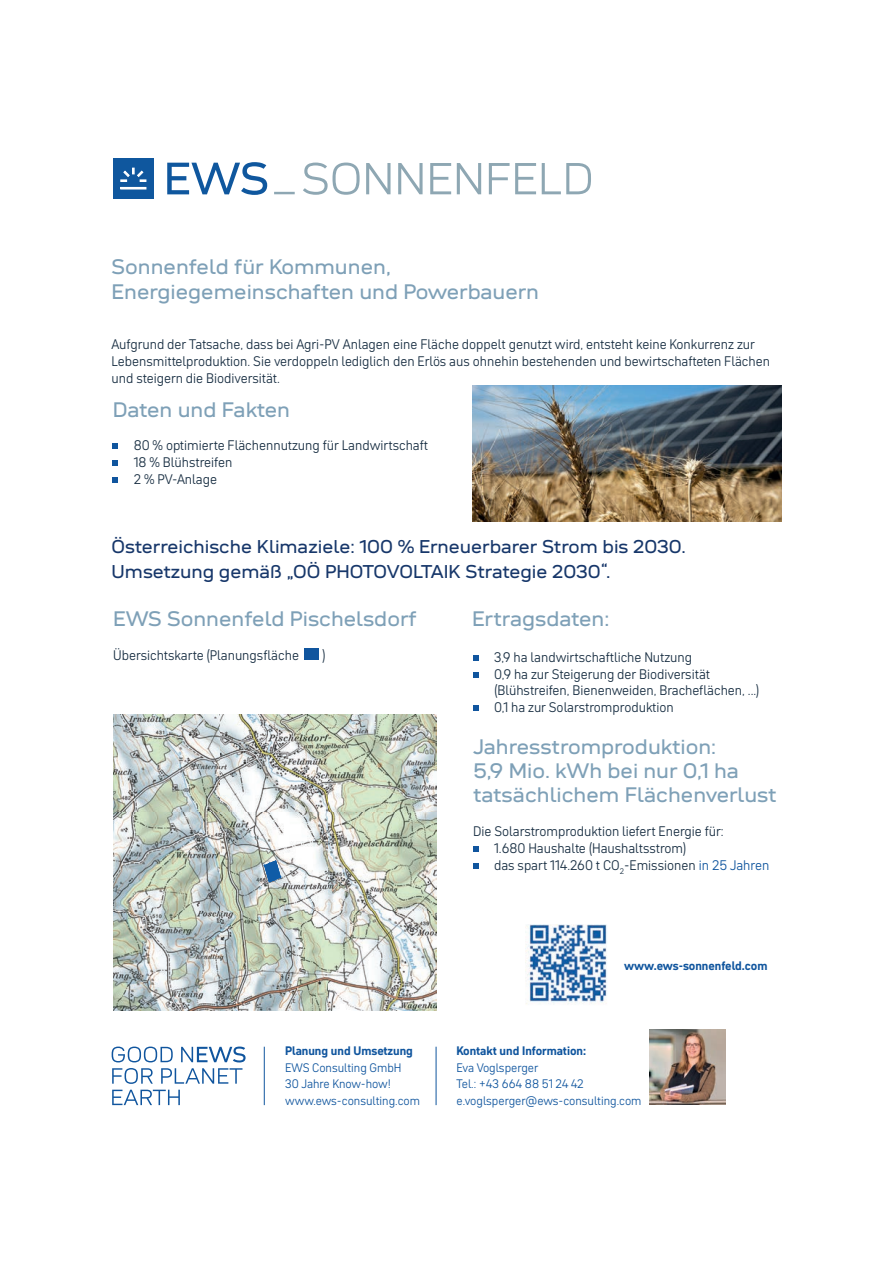
<style>
.page{position:relative;width:893px;height:1263px;background:#fff}
.page>*{position:absolute;margin:0;border:0;box-sizing:border-box;transform-origin:0 0}
.t1{font:20.4px/24.5px "Neue DIN Semi Wide";color:#7ea0b7}
.t2{font:18px/24.5px "Neue DIN Semi Wide";color:#17376a}
.t3{font:300 13.5px/16.8px "Neue DIN";color:#182e42}
.t4{font:300 12px/16.8px "Neue DIN";color:#10559e}
.t5{font:700 12px "Neue DIN";color:#10559e}
.s1{color:#10559e}
</style>
<div class="page">
<hr style="left:264px;top:1047px;width:1px;height:58px;background:#10559e">
<svg style="left:112px;top:1090px;width:68px;height:15px"></svg>
<svg style="left:112px;top:1068px;width:130px;height:16px"></svg>
<svg style="left:112px;top:1046px;width:134px;height:16px"></svg>
<svg style="left:167px;top:162px;width:100px;height:33px"></svg>
<svg style="left:274px;top:163px;width:317px;height:32px"></svg>
<div style="left:113px;top:158px;width:41px;height:41px;background:#0f579e"></div>
<svg style="left:121px;top:168px;width:25px;height:14px"></svg>
<div style="left:121px;top:187px;width:25px;height:2px;border:1px solid #fff"></div>
<svg style="left:113px;top:444px;width:5px;height:5px"></svg>
<svg style="left:113px;top:461px;width:5px;height:5px"></svg>
<svg style="left:113px;top:477px;width:5px;height:5px"></svg>
<img style="left:473px;top:385px;width:308px;height:136px">
<svg style="left:473px;top:655px;width:5px;height:5px"></svg>
<svg style="left:473px;top:672px;width:5px;height:5px"></svg>
<svg style="left:473px;top:706px;width:5px;height:5px"></svg>
<svg style="left:473px;top:846px;width:5px;height:5px"></svg>
<svg style="left:473px;top:863px;width:5px;height:5px"></svg>
<hr style="left:436px;top:1047px;width:1px;height:58px;background:#10559e">
<img style="left:526px;top:925px;width:81px;height:79px">
<div style="left:304px;top:649px;width:15px;height:11px;background:#10559e"></div>
<img style="left:113px;top:714px;width:323px;height:296px">
<img style="left:649px;top:1029px;width:76px;height:75px">
<h1 class="t1" style="left:112px;top:254px;width:429px">Sonnenfeld für Kommunen,<br>Energiegemeinschaften und Powerbauern</h1>
<p class="t3" style="left:112px;top:336px;width:660px">Aufgrund der Tatsache, dass bei Agri-PV Anlagen eine Fläche doppelt genutzt wird, entsteht keine Konkurrenz zur<br>Lebensmittelproduktion. Sie verdoppeln lediglich den Erlös aus ohnehin bestehenden und bewirtschafteten Flächen und steigern die Biodiversität.</p>
<h1 class="t1" style="left:113px;top:397px;width:179px">Daten und Fakten</h1>
<p class="t3" style="left:134px;top:437px;width:296px">80 % optimierte Flächennutzung für Landwirtschaft<br>18 % Blühstreifen<br>2 % PV-Anlage</p>
<h2 class="t2" style="left:112px;top:534px;width:576px">Österreichische Klimaziele: 100 % Erneuerbarer Strom bis 2030.<br>Umsetzung gemäß „OÖ PHOTOVOLTAIK Strategie 2030“.</h2>
<h1 class="t1" style="left:113px;top:606px;width:305px">EWS Sonnenfeld Pischelsdorf</h1>
<p class="t3" style="left:113px;top:647px;width:187px">Übersichtskarte (Planungsfläche</p>
<p class="t3" style="left:322px;top:647px;width:5px">)</p>
<p class="t5" style="left:285px;top:1042px;width:129px">Planung und Umsetzung</p>
<p class="t4" style="left:285px;top:1058px;width:136px">EWS Consulting GmbH<br>30 Jahre Know-how! www.ews-consulting.com</p>
<h1 class="t1" style="left:472px;top:606px;width:139px">Ertragsdaten:</h1>
<p class="t3" style="left:494px;top:648px;width:267px">3,9 ha landwirtschaftliche Nutzung<br>0,9 ha zur Steigerung der Biodiversität (Blühstreifen, Bienenweiden, Bracheflächen, ...)<br>0,1 ha zur Solarstromproduktion</p>
<h1 class="t1" style="left:473px;top:733px;width:305px">Jahresstromproduktion:<br>5,9 Mio. kWh bei nur 0,1 ha tatsächlichem Flächenverlust</h1>
<p class="t3" style="left:494px;top:822px;width:277px;text-indent:-21px">Die Solarstromproduktion liefert Energie für:<br>1.680 Haushalte (Haushaltsstrom)<br>das spart 114.260 t CO<sub>2</sub>-Emissionen <span class="s1">in 25 Jahren</span></p>
<p class="t5" style="left:624px;top:957px;width:145px">www.ews-sonnenfeld.com</p>
<p class="t5" style="left:457px;top:1042px;width:131px">Kontakt und Information:</p>
<p class="t4" style="left:457px;top:1058px;width:187px">Eva Voglsperger<br>Tel.: +43 664 88 51 24 42 e.voglsperger@ews-consulting.com</p>
</div>
